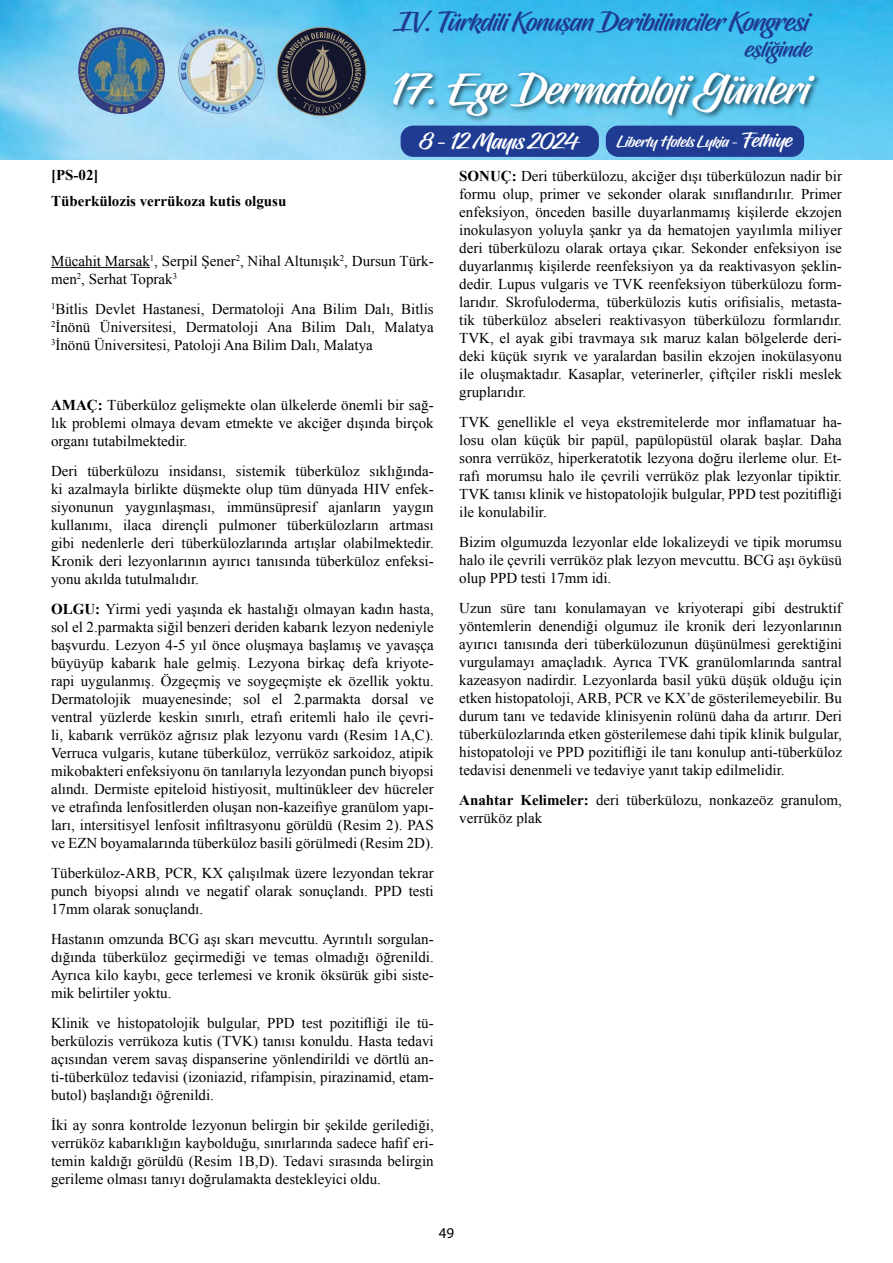
<style>
.page{position:relative;width:893px;height:1263px;background:#fff}
.page>*{position:absolute;margin:0;border:0;box-sizing:border-box;transform-origin:0 0}
.t1{font:42.45px "Hughs";color:#fff}
.t2{font:26.7px "Hughs";color:#1f3c92}
.t3{font:23.25px "Hughs";color:#1f3c92}
.t4{font:22.5px "Hughs";color:#fff}
.t5{font:15.6px "Hughs";color:#fff}
.t6{font:15px/18px "Times New Roman";color:#000;text-align:justify}
.t7{font:700 15px/25.5px "Times New Roman";color:#000}
.t8{font:15px "Myriad Pro";color:#000}
.s1{font-size:19.95px}
.s2{font-weight:700}
</style>
<div class="page">
<img style="left:0;top:0;width:893px;height:159px">
<img style="left:386px;top:61px;width:439px;height:65px">
<svg style="left:561px;top:31px;width:3px;height:4px"></svg>
<svg style="left:774px;top:42px;width:6px;height:3px"></svg>
<div style="left:401px;top:126px;width:198px;height:31px;background:#1f3c92;border-radius:13px"></div>
<div style="left:606px;top:126px;width:198px;height:31px;background:#1f3c92;border-radius:13px"></div>
<img style="left:78px;top:27px;width:87px;height:87px;border-radius:43px">
<img style="left:178px;top:27px;width:87px;height:87px;border-radius:43px">
<svg style="left:277px;top:27px;width:89px;height:89px"></svg>
<svg style="left:281px;top:31px;width:80px;height:82px;background:#424956"></svg>
<hr style="left:51px;top:267px;width:99px;height:1px;background:#000">
<h2 class="t2" style="left:394px;top:6px;width:416px">IV. Türkdili Konusan Deribilimciler Kongresi</h2>
<h3 class="t3" style="left:745px;top:35px;width:68px">esliginde</h3>
<h1 class="t1" style="left:390px;top:64px;width:420px">17. Ege Dermatoloji Günleri</h1>
<h3 class="t4" style="left:419px;top:127px;width:164px">8 - 12 Mayis 2024</h3>
<p class="t5" style="left:617px;top:133px;width:177px">Liberty Hotels Lykia - <span class="s1">Fethiye</span></p>
<p class="t7" style="left:51px;top:162px;width:237px">[PS-02]<br>Tüberkülozis verrükoza kutis olgusu</p>
<p class="t6" style="left:51px;top:251px;width:384px">Mücahit Marsak<sup>1</sup>, Serpil Şener<sup>2</sup>, Nihal Altunışık<sup>2</sup>, Dursun Türk&shy;men<sup>2</sup>, Serhat Toprak<sup>3</sup></p>
<p class="t6" style="left:51px;top:299px;width:384px"><sup>1</sup>Bitlis Devlet Hastanesi, Dermatoloji Ana Bilim Dalı, Bitlis <sup>2</sup>İnönü Üniversitesi, Dermatoloji Ana Bilim Dalı, Malatya <sup>3</sup>İnönü Üniversitesi, Patoloji Ana Bilim Dalı, Malatya</p>
<p class="t6" style="left:51px;top:395px;width:384px"><span class="s2">AMAÇ:</span> Tüberküloz gelişmekte olan ülkelerde önemli bir sağ&shy;lık problemi olmaya devam etmekte ve akciğer dışında birçok organı tutabilmektedir.</p>
<p class="t6" style="left:51px;top:461px;width:384px">Deri tüberkülozu insidansı, sistemik tüberküloz sıklığında&shy;ki azalmayla birlikte düşmekte olup tüm dünyada HIV enfek&shy;siyonunun yaygınlaşması, immünsüpresif ajanların yaygın kullanımı, ilaca dirençli pulmoner tüberkülozların artması gibi nedenlerle deri tüberkülozlarında artışlar olabilmektedir.<br>Kronik deri lezyonlarının ayırıcı tanısında tüberküloz enfeksi&shy;yonu akılda tutulmalıdır.</p>
<p class="t6" style="left:51px;top:599px;width:384px"><span class="s2">OLGU:</span> Yirmi yedi yaşında ek hastalığı olmayan kadın hasta, sol el 2.parmakta siğil benzeri deriden kabarık lezyon nedeniyle başvurdu. Lezyon 4-5 yıl önce oluşmaya başlamış ve yavaşça büyüyüp kabarık hale gelmiş. Lezyona birkaç defa kriyote&shy;rapi uygulanmış. Özgeçmiş ve soygeçmişte ek özellik yoktu.<br>Dermatolojik muayenesinde; sol el 2.parmakta dorsal ve ventral yüzlerde keskin sınırlı, etrafı eritemli halo ile çevri&shy;li, kabarık verrüköz ağrısız plak lezyonu vardı (Resim 1A,C).<br>Verruca vulgaris, kutane tüberküloz, verrüköz sarkoidoz, atipik mikobakteri enfeksiyonu ön tanılarıyla lezyondan punch biyopsi alındı. Dermiste epiteloid histiyosit, multinükleer dev hücreler ve etrafında lenfositlerden oluşan non-kazeifiye granülom yapı&shy;ları, intersitisyel lenfosit infiltrasyonu görüldü (Resim 2). PAS ve EZN boyamalarında tüberküloz basili görülmedi (Resim 2D).</p>
<p class="t6" style="left:51px;top:863px;width:384px">Tüberküloz-ARB, PCR, KX çalışılmak üzere lezyondan tekrar punch biyopsi alındı ve negatif olarak sonuçlandı. PPD testi 17mm olarak sonuçlandı.</p>
<p class="t6" style="left:51px;top:929px;width:384px">Hastanın omzunda BCG aşı skarı mevcuttu. Ayrıntılı sorgulan&shy;dığında tüberküloz geçirmediği ve temas olmadığı öğrenildi.<br>Ayrıca kilo kaybı, gece terlemesi ve kronik öksürük gibi siste&shy;mik belirtiler yoktu.</p>
<p class="t6" style="left:51px;top:1013px;width:384px">Klinik ve histopatolojik bulgular, PPD test pozitifliği ile tü&shy;berkülozis verrükoza kutis (TVK) tanısı konuldu. Hasta tedavi açısından verem savaş dispanserine yönlendirildi ve dörtlü an&shy;ti-tüberküloz tedavisi (izoniazid, rifampisin, pirazinamid, etam&shy;butol) başlandığı öğrenildi.</p>
<p class="t6" style="left:51px;top:1115px;width:384px">İki ay sonra kontrolde lezyonun belirgin bir şekilde gerilediği, verrüköz kabarıklığın kaybolduğu, sınırlarında sadece hafif eri&shy;temin kaldığı görüldü (Resim 1B,D). Tedavi sırasında belirgin gerileme olması tanıyı doğrulamakta destekleyici oldu.</p>
<p class="t6" style="left:459px;top:166px;width:384px"><span class="s2">SONUÇ:</span> Deri tüberkülozu, akciğer dışı tüberkülozun nadir bir formu olup, primer ve sekonder olarak sınıflandırılır. Primer enfeksiyon, önceden basille duyarlanmamış kişilerde ekzojen inokulasyon yoluyla şankr ya da hematojen yayılımla miliyer deri tüberkülozu olarak ortaya çıkar. Sekonder enfeksiyon ise duyarlanmış kişilerde reenfeksiyon ya da reaktivasyon şeklin&shy;dedir. Lupus vulgaris ve TVK reenfeksiyon tüberkülozu form&shy;larıdır. Skrofuloderma, tüberkülozis kutis orifisialis, metasta&shy;tik tüberküloz abseleri reaktivasyon tüberkülozu formlarıdır.<br>TVK, el ayak gibi travmaya sık maruz kalan bölgelerde deri&shy;deki küçük sıyrık ve yaralardan basilin ekzojen inokülasyonu ile oluşmaktadır. Kasaplar, veterinerler, çiftçiler riskli meslek gruplarıdır.</p>
<p class="t6" style="left:459px;top:412px;width:384px">TVK genellikle el veya ekstremitelerde mor inflamatuar ha&shy;losu olan küçük bir papül, papülopüstül olarak başlar. Daha sonra verrüköz, hiperkeratotik lezyona doğru ilerleme olur. Et&shy;rafı morumsu halo ile çevrili verrüköz plak lezyonlar tipiktir.<br>TVK tanısı klinik ve histopatolojik bulgular, PPD test pozitifliği ile konulabilir.</p>
<p class="t6" style="left:459px;top:532px;width:384px">Bizim olgumuzda lezyonlar elde lokalizeydi ve tipik morumsu halo ile çevrili verrüköz plak lezyon mevcuttu. BCG aşı öyküsü olup PPD testi 17mm idi.</p>
<p class="t6" style="left:459px;top:598px;width:384px">Uzun süre tanı konulamayan ve kriyoterapi gibi destruktif yöntemlerin denendiği olgumuz ile kronik deri lezyonlarının ayırıcı tanısında deri tüberkülozunun düşünülmesi gerektiğini vurgulamayı amaçladık. Ayrıca TVK granülomlarında santral kazeasyon nadirdir. Lezyonlarda basil yükü düşük olduğu için etken histopatoloji, ARB, PCR ve KX’de gösterilemeyebilir. Bu durum tanı ve tedavide klinisyenin rolünü daha da artırır. Deri tüberkülozlarında etken gösterilemese dahi tipik klinik bulgular, histopatoloji ve PPD pozitifliği ile tanı konulup anti-tüberküloz tedavisi denenmeli ve tedaviye yanıt takip edilmelidir.</p>
<p class="t6" style="left:459px;top:790px;width:384px"><span class="s2">Anahtar Kelimeler:</span> deri tüberkülozu, nonkazeöz granulom, verrüköz plak</p>
<p class="t8" style="left:439px;top:1224px;width:17px">49</p>
</div>
